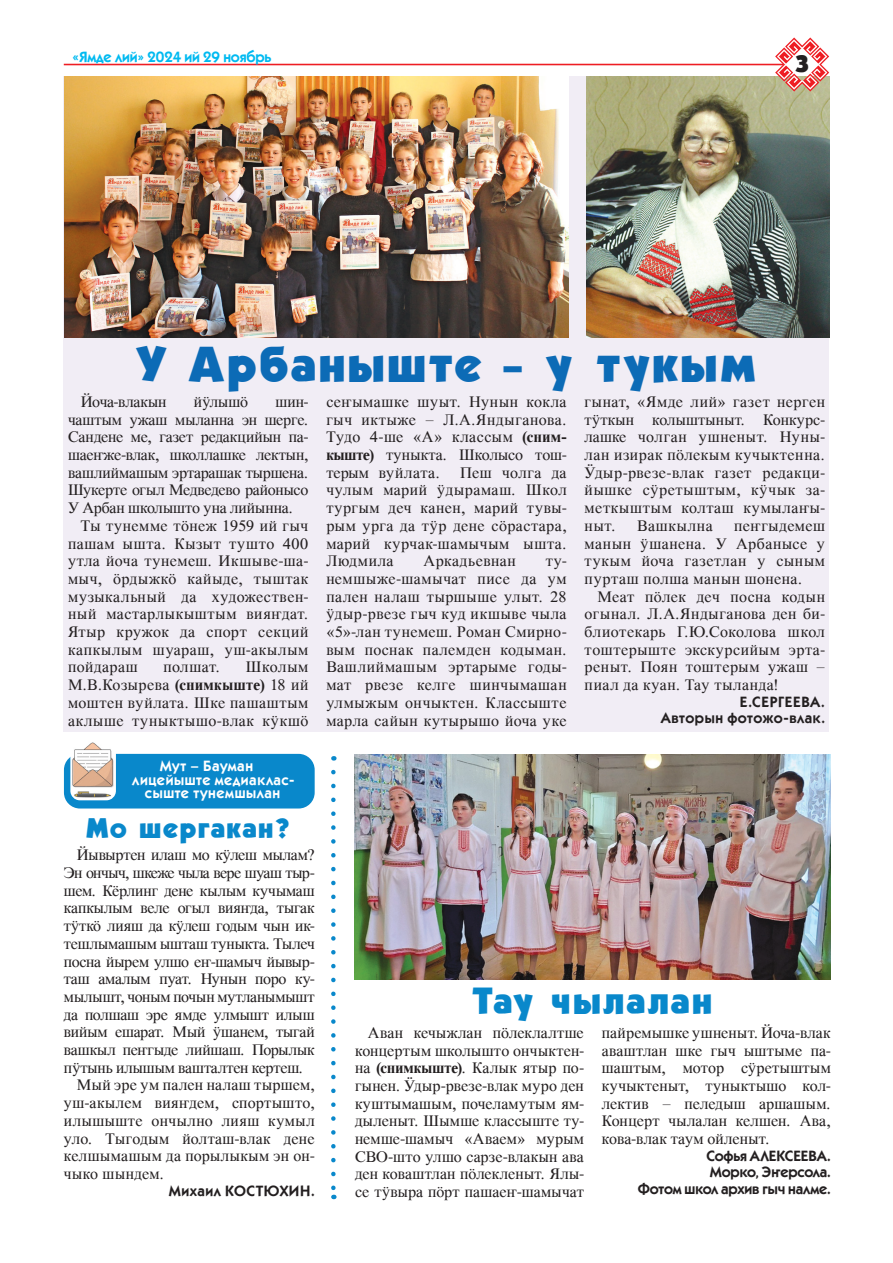
<style>
.page{position:relative;width:893px;height:1263px;background:#fff}
.page>*{position:absolute;margin:0;border:0;box-sizing:border-box;transform-origin:0 0}
.Заголовок{font:700 48px "Kabel";letter-spacing:-.06em;color:#0c6bb6}
.Заголовок-2{font:700 36px "Kabel";letter-spacing:-.05em;color:#0988cb}
.Заголовок-3{font:700 27px "Kabel";letter-spacing:-.055em;color:#0988cb}
.t1{font:700 23.1px "Kabel";color:#231f20}
.Основной_текст{font:15.75px/17.7px "Time";letter-spacing:.025em;color:#231f20;text-align:justify}
.Основной_текст-2{font:15.75px "Time";letter-spacing:-.01em;color:#231f20}
.Основной_текст-3{font:15.75px "Time";letter-spacing:.05em;color:#231f20}
.Подпись_автора{font:700 15px "Kabel CTT";color:#231f20}
.Подпись_автора-2{font:700 15px "Kabel CTT";letter-spacing:.035em;color:#fff}
.Подпись_автора-3{font:700 15px "Kabel CTT";letter-spacing:.04em;color:#231f20}
.t2{font:700 15px "Kabel CTT";letter-spacing:-.01em;color:#00baf1}
.Подпись_автора-4{font:700 15px "Kabel CTT";letter-spacing:.03em;color:#231f20}
.s1{font-weight:700}
</style>
<div class="page">
<div style="left:64px;top:77px;width:765px;height:655px;background:#f1edf5"></div>
<svg style="left:331px;top:772px;width:5px;height:427px"></svg>
<div style="left:64px;top:754px;width:251px;height:54px;background:#0988cb;border-radius:16px"></div>
<img style="left:70px;top:742px;width:46px;height:58px">
<img style="left:64px;top:77px;width:504px;height:261px">
<img style="left:586px;top:77px;width:243px;height:261px">
<img style="left:354px;top:755px;width:476px;height:225px">
<hr style="left:64px;top:64px;width:719px;height:1px;background:#ee1d23">
<svg style="left:775px;top:38px;width:54px;height:54px"></svg>
<p class="t2" style="left:72px;top:49px;width:201px">«Ямде лий» 2024 ий 29 ноябрь</p>
<h3 class="t1" style="left:794px;top:50px;width:17px">3</h3>
<p class="Заголовок" style="left:133px;top:334px;width:627px">У Арбаныште – у тукым</p>
<p class="Основной_текст-2" style="left:81px;top:393px;width:87px">Йоча-влакын</p>
<p class="Основной_текст" style="left:194px;top:393px;width:56px">йўлышє</p>
<p class="Основной_текст" style="left:326px;top:393px;width:242px">се‰ымашке шуыт. Нунын кокла гыч иктыже – Л.А.Яндыганова.<br>Тудо 4-ше «А» классым <span class="s1">(сним&shy;кыште)</span> туныкта. Школысо тош&shy;терым вуйлата.</p>
<p class="Основной_текст" style="left:585px;top:393px;width:242px">гынат, «Ямде лий» газет нерген тўткын колыштыныт. Конкурс&shy;лашке чолган ушненыт. Нуны&shy;лан изирак пєлекым кучыктенна. ™дыр-рвезе-влак газет редакци&shy;йышке сўретыштым, кўчык за&shy;меткыштым колташ кумыла‰ы&shy;ныт.</p>
<p class="Основной_текст" style="left:68px;top:393px;width:242px;text-indent:207px">шин&shy;чаштым ужаш мыланна эн шерге.<br>Сандене ме, газет редакцийын па&shy;шае‰же-влак, школлашке лектын, вашлиймашым эртарашак тыршена.<br>Шукерте огыл Медведево районысо У Арбан школышто уна лийынна.</p>
<p class="Основной_текст" style="left:68px;top:517px;width:242px;text-indent:13px">Ты тунемме тєнеж 1959 ий гыч пашам ышта. Кызыт тушто 400 утла йоча тунемеш. Икшыве-ша&shy;мыч, єрдыжкє кайыде, тыштак музыкальный да художествен&shy;ный мастарлыкыштым вия‰дат.<br>Ятыр кружок да спорт секций капкылым шуараш, уш-акылым пойдараш</p>
<p class="Основной_текст" style="left:326px;top:464px;width:242px;text-indent:134px">Пеш чолга да чулым марий ўдырамаш. Школ тургым деч канен, марий тувы&shy;рым урга да тўр дене сєрастара, марий курчак-шамычым ышта.<br>Людмила</p>
<p class="Основной_текст-3" style="left:637px;top:517px;width:77px">Вашкылна</p>
<p class="Основной_текст" style="left:585px;top:517px;width:242px;text-indent:150px">пе‰гыдемеш манын ўшанена. У Арбанысе у тукым йоча газетлан у сыным пурташ полша манын шонена.</p>
<p class="Основной_текст" style="left:585px;top:588px;width:242px;text-indent:13px">Меат пєлек деч посна кодын огынал. Л.А.Яндыганова ден би&shy;блиотекарь Г.Ю.Соколова школ тоштерыште экскурсийым эрта&shy;реныт. Поян тоштерым ужаш – пиал да куан. Тау тыланда!</p>
<p class="Подпись_автора-3" style="left:740px;top:693px;width:87px">Е.СЕРГЕЕВА.</p>
<p class="Подпись_автора-4" style="left:661px;top:709px;width:166px">Авторын фотожо-влак.</p>
<p class="Основной_текст" style="left:424px;top:552px;width:94px">Аркадьевнан</p>
<p class="Основной_текст" style="left:326px;top:552px;width:242px;text-indent:219px">ту&shy;немшыже-шамычат писе да ум пален налаш тыршыше улыт. 28 ўдыр-рвезе гыч куд икшыве чыла «5»-лан тунемеш. Роман Смирно&shy;вым поснак палемден кодыман.<br>Вашлиймашым эртарыме годы&shy;мат рвезе келге шинчымашан улмыжым ончыктен. Классыште марла сайын кутырышо йоча уке</p>
<p class="Основной_текст" style="left:68px;top:658px;width:242px;text-indent:178px">Школым М.В.Козырева <span class="s1">(снимкыште)</span> 18 ий моштен вуйлата. Шке пашаштым аклыше туныктышо-влак кўкшє</p>
<p class="Основной_текст" style="left:163px;top:658px;width:58px">полшат.</p>
<p class="Подпись_автора-2" style="left:160px;top:758px;width:95px">Мут – Бауман</p>
<p class="Подпись_автора-2" style="left:132px;top:771px;width:164px">лицейыште медиаклас-</p>
<p class="Подпись_автора-2" style="left:145px;top:785px;width:137px">сыште тунемшылан</p>
<p class="Заголовок-3" style="left:85px;top:812px;width:210px">Мо шергакан?</p>
<p class="Основной_текст" style="left:64px;top:846px;width:252px;text-indent:13px">Йывыртен илаш мо кўлеш мылам?<br>Эн ончыч, шкеже чыла вере шуаш тыр&shy;шем. Кёрлинг дене кылым кучымаш капкылым веле огыл вия‰да, тыгак тўткє лияш да кўлеш годым чын ик&shy;тешлымашым ышташ туныкта. Тылеч посна йырем улшо е‰-шамыч йывыр&shy;таш амалым пуат. Нунын поро ку&shy;мылышт, чоным почын мутланымышт да полшаш эре ямде улмышт илыш вийым ешарат. Мый ўшанем, тыгай вашкыл пе‰гыде лийшаш. Порылык пўтынь илышым вашталтен кертеш.</p>
<p class="Основной_текст" style="left:64px;top:1076px;width:252px;text-indent:13px">Мый эре ум пален налаш тыршем, уш-акылем вия‰дем, спортышто, илышыште ончылно лияш кумыл уло. Тыгодым йолташ-влак дене келшымашым да порылыкым эн он&shy;чыко шындем.</p>
<p class="Подпись_автора-3" style="left:169px;top:1182px;width:147px">Михаил КОСТЮХИН.</p>
<p class="Заголовок-2" style="left:470px;top:979px;width:245px">Тау чылалан</p>
<p class="Основной_текст" style="left:355px;top:1024px;width:230px;text-indent:13px">Аван кечыжлан пєлеклалтше концертым школышто ончыктен&shy;на <span class="s1">(снимкыште)</span>. Калык ятыр по&shy;гынен. ™дыр-рвезе-влак муро ден куштымашым, почеламутым ям&shy;дыленыт. Шымше классыште ту&shy;немше-шамыч «Аваем» мурым СВО-што улшо сарзе-влакын ава ден коваштлан пєлекленыт. Ялы&shy;се тўвыра пєрт пашае‰-шамычат</p>
<p class="Основной_текст" style="left:602px;top:1024px;width:230px">пайремышке ушненыт. Йоча-влак аваштлан шке гыч ыштыме па&shy;шаштым, мотор сўретыштым кучыктеныт, туныктышо кол&shy;лектив – пеледыш аршашым.<br>Концерт чылалан келшен. Ава, кова-влак таум ойленыт.</p>
<p class="Подпись_автора" style="left:706px;top:1147px;width:126px">Софья АЛЕКСЕЕВА.</p>
<p class="Подпись_автора" style="left:710px;top:1163px;width:122px">Морко, Э‰ерсола.</p>
<p class="Подпись_автора" style="left:638px;top:1180px;width:194px">Фотом школ архив гыч налме.</p>
</div>
